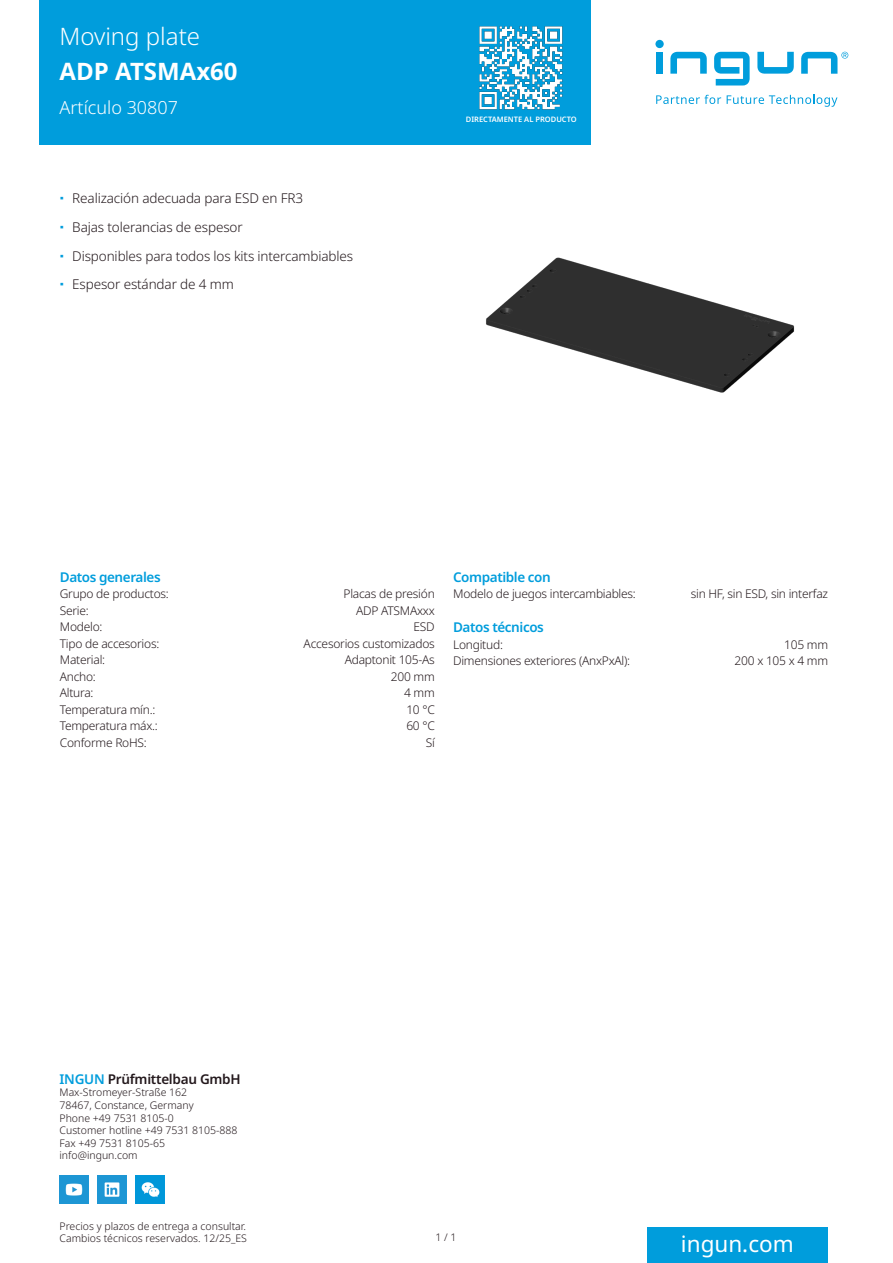
<style>
.page{position:relative;width:893px;height:1263px;background:#fff}
.page>*{position:absolute;margin:0;border:0;box-sizing:border-box;transform-origin:0 0}
.t1{font:300 24px "Noto Sans";color:#fff}
.t2{font:700 24px "Noto Sans";color:#fff}
.t3{font:22.5px "Noto Sans";color:#fff}
.t4{font:300 18px "Noto Sans";color:#fff}
.t5{font:300 13.5px/29px "Noto Sans";letter-spacing:-.01em;color:#23181c}
.t6{font:600 13.5px "Noto Sans";letter-spacing:-.03em;color:#009ddc}
.t7{font:600 13.5px "Noto Sans";letter-spacing:-.02em;color:#23181c}
.t8{font:300 12px "Noto Sans";letter-spacing:-.02em;color:#23181c}
.t9{font:300 10.5px/12.6px "Noto Sans";color:#23181c}
.t10{font:600 7.5px "Noto Sans";color:#fff}
.s1{color:#009ddc}
</style>
<div class="page">
<div style="left:40px;top:0;width:551px;height:145px;background:#009ddc"></div>
<div style="left:647px;top:1228px;width:181px;height:35px;background:#009ddc"></div>
<img style="left:480px;top:27px;width:83px;height:83px">
<div style="left:656px;top:52px;width:7px;height:22px;background:#009ddc"></div>
<svg style="left:670px;top:52px;width:37px;height:22px"></svg>
<svg style="left:714px;top:52px;width:36px;height:34px"></svg>
<svg style="left:757px;top:52px;width:37px;height:22px"></svg>
<div style="left:655px;top:40px;width:9px;height:8px;background:#009ddc;border-radius:50%"></div>
<svg style="left:801px;top:52px;width:47px;height:22px"></svg>
<svg style="left:656px;top:95px;width:65px;height:9px"></svg>
<svg style="left:727px;top:95px;width:110px;height:12px"></svg>
<img style="left:486px;top:257px;width:309px;height:136px">
<img style="left:60px;top:1175px;width:28px;height:29px">
<img style="left:98px;top:1175px;width:28px;height:29px">
<img style="left:135px;top:1175px;width:29px;height:29px">
<h1 class="t1" style="left:60px;top:23px;width:142px">Moving plate</h1>
<h1 class="t2" style="left:60px;top:57px;width:180px">ADP ATSMAx60</h1>
<h3 class="t4" style="left:60px;top:97px;width:120px">Artículo 30807</h3>
<p class="t5" style="left:72px;top:183px;width:282px">Realización adecuada para ESD en FR3<br>Bajas tolerancias de espesor<br>Disponibles para todos los kits intercambiables Espesor estándar de 4 mm</p>
<p class="t10" style="left:466px;top:115px;width:112px">DIRECTAMENTE AL PRODUCTO</p>
<p class="t6" style="left:60px;top:569px;width:102px">Datos generales</p>
<p class="t8" style="left:60px;top:587px;width:111px">Grupo de productos:</p>
<p class="t8" style="left:344px;top:587px;width:93px">Placas de presión</p>
<p class="t8" style="left:60px;top:604px;width:31px">Serie:</p>
<p class="t8" style="left:356px;top:604px;width:80px">ADP ATSMAxxx</p>
<p class="t8" style="left:60px;top:620px;width:44px">Modelo:</p>
<p class="t8" style="left:414px;top:620px;width:23px">ESD</p>
<p class="t8" style="left:60px;top:637px;width:101px">Tipo de accesorios:</p>
<p class="t8" style="left:304px;top:637px;width:133px">Accesorios customizados</p>
<p class="t8" style="left:60px;top:653px;width:47px">Material:</p>
<p class="t8" style="left:345px;top:653px;width:92px">Adaptonit 105-As</p>
<p class="t8" style="left:60px;top:670px;width:38px">Ancho:</p>
<p class="t8" style="left:391px;top:670px;width:45px">200 mm</p>
<p class="t8" style="left:60px;top:686px;width:35px">Altura:</p>
<p class="t8" style="left:404px;top:686px;width:32px">4 mm</p>
<p class="t8" style="left:60px;top:703px;width:97px">Temperatura mín.:</p>
<p class="t8" style="left:406px;top:703px;width:30px">10 °C</p>
<p class="t8" style="left:60px;top:719px;width:100px">Temperatura máx.:</p>
<p class="t8" style="left:406px;top:719px;width:30px">60 °C</p>
<p class="t8" style="left:60px;top:736px;width:89px">Conforme RoHS:</p>
<p class="t8" style="left:426px;top:736px;width:11px">Sí</p>
<p class="t6" style="left:453px;top:569px;width:99px">Compatible con</p>
<p class="t8" style="left:453px;top:587px;width:184px">Modelo de juegos intercambiables:</p>
<p class="t8" style="left:691px;top:587px;width:139px">sin HF, sin ESD, sin interfaz</p>
<p class="t6" style="left:453px;top:620px;width:92px">Datos técnicos</p>
<p class="t8" style="left:453px;top:638px;width:51px">Longitud:</p>
<p class="t8" style="left:784px;top:638px;width:45px">105 mm</p>
<p class="t8" style="left:453px;top:654px;width:179px">Dimensiones exteriores (AnxPxAl):</p>
<p class="t8" style="left:735px;top:654px;width:95px">200 x 105 x 4 mm</p>
<p class="t7" style="left:60px;top:1071px;width:183px"><span class="s1">INGUN</span> Prüfmittelbau GmbH</p>
<p class="t9" style="left:60px;top:1086px;width:180px">Max-Stromeyer-Straße 162<br>78467, Constance, Germany<br>Phone +49 7531 8105-0<br>Customer hotline +49 7531 8105-888<br>Fax +49 7531 8105-65 info@ingun.com</p>
<p class="t9" style="left:60px;top:1220px;width:189px">Precios y plazos de entrega a consultar.<br>Cambios técnicos reservados. 12/25_ES</p>
<p class="t9" style="left:435px;top:1231px;width:23px">1 / 1</p>
<h2 class="t3" style="left:681px;top:1231px;width:114px">ingun.com</h2>
</div>
